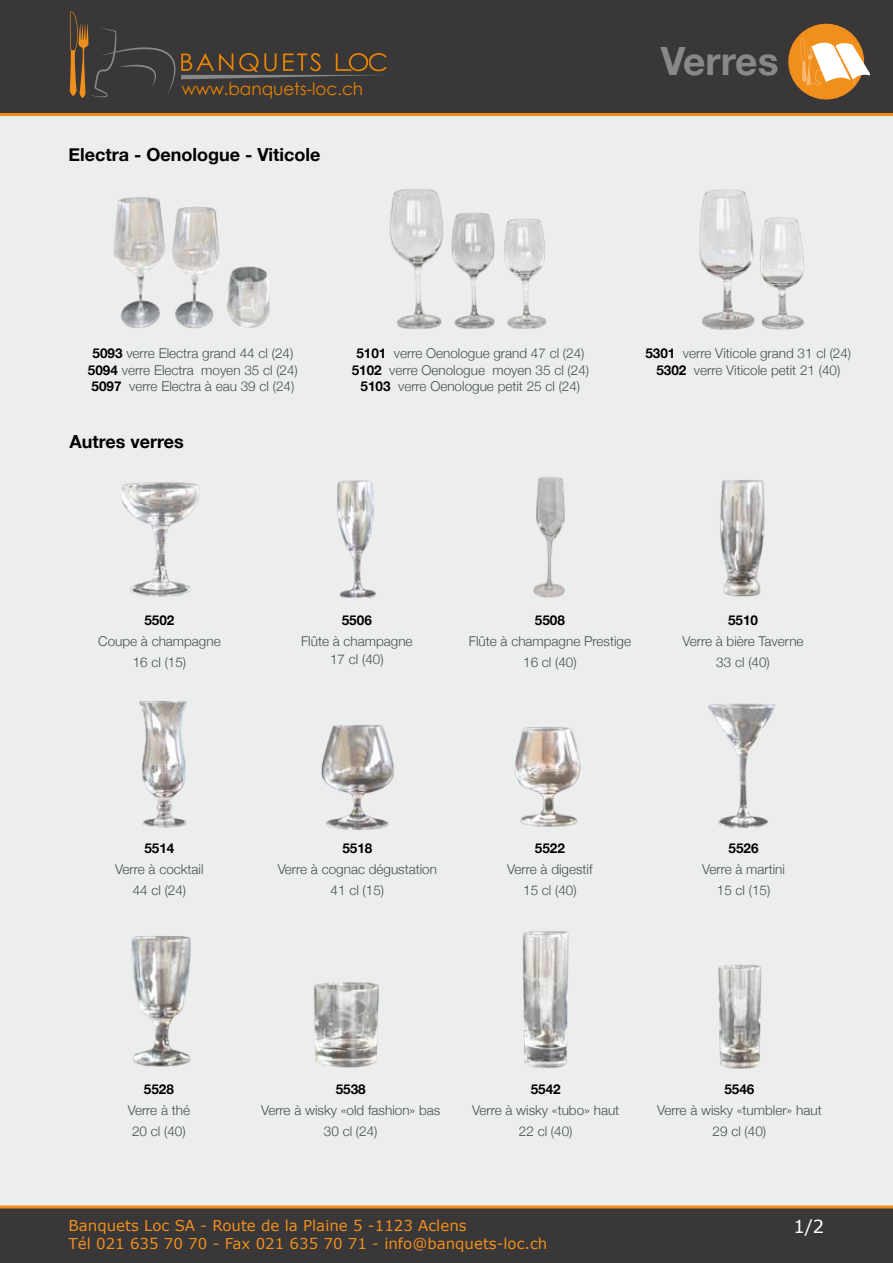
<style>
.page{position:relative;width:893px;height:1263px;background:#fff}
.page>*{position:absolute;margin:0;border:0;box-sizing:border-box;transform-origin:0 0}
.t1{font:700 39px "Helvetica Neue";color:#87888a}
.t2{font:700 18px "Helvetica Neue";color:#000}
.t3{font:18px "Verdana";color:#fff}
.t4{font:17.4px "Century Gothic";color:#e88400}
.t5{font:15px/18px "Verdana";color:#f18f1d}
.t6{font:300 13.5px/21px "Helvetica Neue";color:#465147;text-align:center}
.t7{font:700 13.5px "Helvetica Neue";color:#000}
.s1{font-weight:700;color:#000}
</style>
<div class="page">
<div style="left:0;top:0;width:893px;height:114px;background:#393738"></div>
<div style="left:0;top:114px;width:893px;height:1149px;background:#eceded"></div>
<div style="left:0;top:1205px;width:893px;height:58px;background:#393738"></div>
<hr style="left:0;top:114px;width:893px;height:2px;background:#f18f1d">
<div style="left:788px;top:24px;width:76px;height:76px;background:#f18f1d;border-radius:50%"></div>
<svg style="left:800px;top:38px;width:69px;height:47px"></svg>
<svg style="left:69px;top:11px;width:319px;height:87px;background:#443d38"></svg>
<img style="left:122px;top:482px;width:77px;height:115px">
<img style="left:337px;top:480px;width:39px;height:118px">
<img style="left:321px;top:724px;width:73px;height:106px">
<img style="left:708px;top:703px;width:68px;height:126px">
<img style="left:720px;top:480px;width:45px;height:117px">
<img style="left:131px;top:936px;width:60px;height:131px">
<img style="left:390px;top:189px;width:156px;height:140px">
<img style="left:113px;top:197px;width:157px;height:132px">
<img style="left:515px;top:727px;width:66px;height:100px">
<img style="left:533px;top:477px;width:32px;height:121px">
<img style="left:139px;top:701px;width:48px;height:127px">
<img style="left:699px;top:189px;width:105px;height:141px">
<img style="left:718px;top:964px;width:44px;height:105px">
<img style="left:313px;top:982px;width:66px;height:86px">
<img style="left:523px;top:931px;width:46px;height:137px">
<p class="t4" style="left:182px;top:77px;width:183px">www.banquets-loc.ch</p>
<h2 class="t2" style="left:69px;top:140px;width:253px">Electra - Oenologue - Viticole</h2>
<h1 class="t1" style="left:661px;top:30px;width:119px">Verres</h1>
<p class="t6" style="left:88px;top:344px;width:211px;line-height:16.5px"><span class="s1">5093</span> verre Electra grand 44 cl (24)<br><span class="s1">5094</span> verre Electra moyen 35 cl (24)<br><span class="s1">5097</span> verre Electra à eau 39 cl (24)</p>
<h2 class="t2" style="left:69px;top:427px;width:116px">Autres verres</h2>
<p class="t6" style="left:352px;top:344px;width:239px;line-height:16.5px"><span class="s1">5101</span> verre Oenologue grand 47 cl (24)<br><span class="s1">5102</span> verre Oenologue moyen 35 cl (24)<br><span class="s1">5103</span> verre Oenologue petit 25 cl (24)</p>
<p class="t6" style="left:645px;top:344px;width:207px;line-height:16.5px"><span class="s1">5301</span> verre Viticole grand 31 cl (24)<br><span class="s1">5302</span> verre Viticole petit 21 (40)</p>
<p class="t7" style="left:144px;top:610px;width:32px">5502</p>
<p class="t6" style="left:98px;top:630px;width:124px">Coupe à champagne<br>16 cl (15)</p>
<p class="t7" style="left:342px;top:610px;width:32px">5506</p>
<p class="t6" style="left:301px;top:631px;width:113px;line-height:18px">Flûte à champagne<br>17 cl (40)</p>
<p class="t7" style="left:535px;top:610px;width:32px">5508</p>
<p class="t6" style="left:469px;top:630px;width:164px">Flûte à champagne Prestige<br>16 cl (40)</p>
<p class="t7" style="left:728px;top:610px;width:32px">5510</p>
<p class="t6" style="left:682px;top:630px;width:123px">Verre à bière Taverne<br>33 cl (40)</p>
<p class="t7" style="left:144px;top:838px;width:32px">5514</p>
<p class="t6" style="left:115px;top:858px;width:90px">Verre à cocktail<br>44 cl (24)</p>
<p class="t7" style="left:342px;top:838px;width:32px">5518</p>
<p class="t6" style="left:278px;top:858px;width:161px">Verre à cognac dégustation<br>41 cl (15)</p>
<p class="t7" style="left:535px;top:838px;width:32px">5522</p>
<p class="t6" style="left:507px;top:858px;width:87px">Verre à digestif<br>15 cl (40)</p>
<p class="t7" style="left:729px;top:838px;width:32px">5526</p>
<p class="t6" style="left:702px;top:858px;width:84px">Verre à martini<br>15 cl (15)</p>
<p class="t7" style="left:144px;top:1079px;width:32px">5528</p>
<p class="t6" style="left:128px;top:1099px;width:64px">Verre à thé<br>20 cl (40)</p>
<p class="t7" style="left:336px;top:1078px;width:32px">5538</p>
<p class="t6" style="left:261px;top:1099px;width:181px">Verre à wisky «old fashion» bas<br>30 cl (24)</p>
<p class="t7" style="left:531px;top:1079px;width:32px">5542</p>
<p class="t6" style="left:472px;top:1099px;width:149px">Verre à wisky «tubo» haut<br>22 cl (40)</p>
<p class="t5" style="left:69px;top:1217px;width:480px">Banquets Loc SA - Route de la Plaine 5 -1123 Aclens<br>Tél 021 635 70 70 - Fax 021 635 70 71 - info@banquets-loc.ch</p>
<p class="t7" style="left:724px;top:1078px;width:32px">5546</p>
<p class="t6" style="left:657px;top:1099px;width:166px">Verre à wisky «tumbler» haut<br>29 cl (40)</p>
<h2 class="t3" style="left:793px;top:1215px;width:33px">1/2</h2>
</div>
